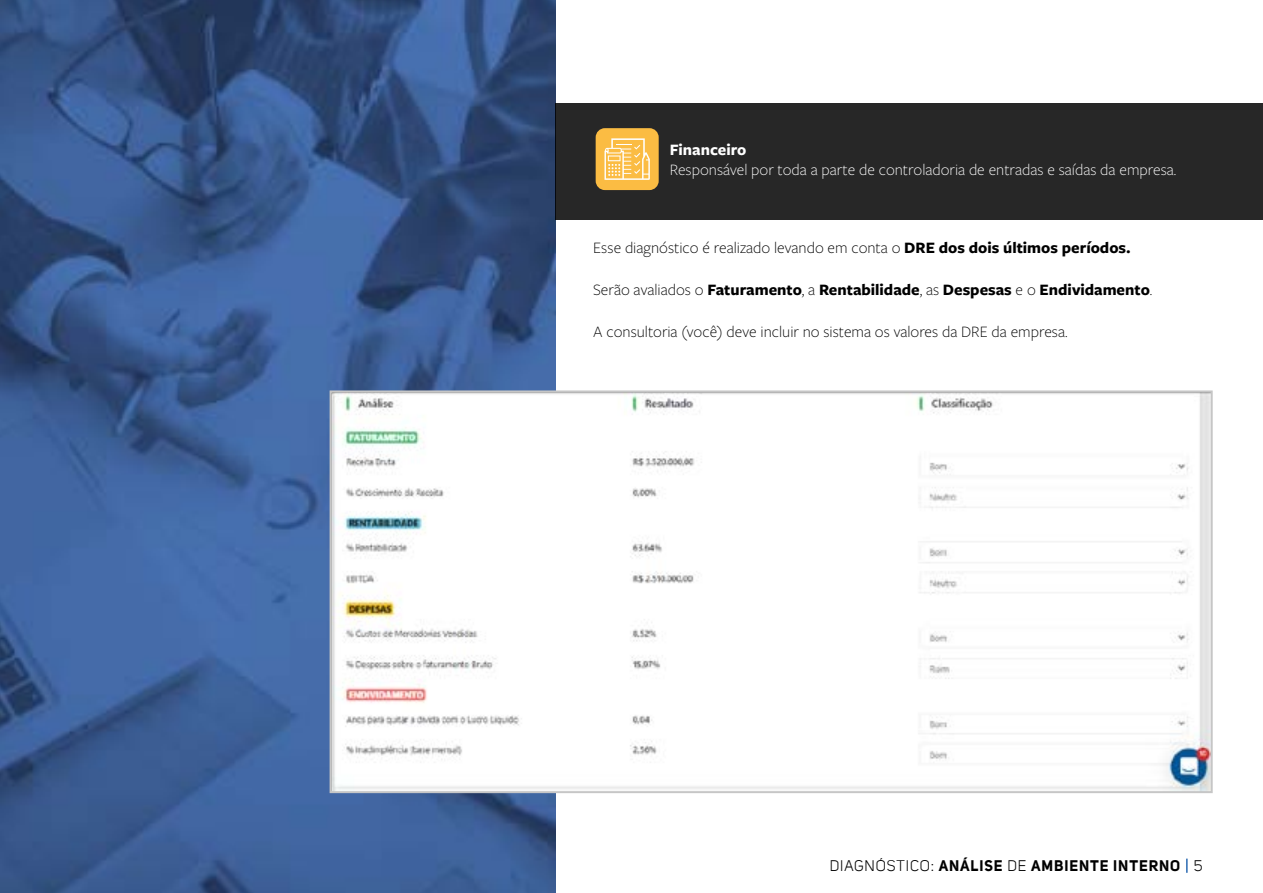
<style>
.page{position:relative;width:1263px;height:893px;background:#fff}
.page>*{position:absolute;margin:0;border:0;box-sizing:border-box;transform-origin:0 0}
.t1{font:300 16.5px "Freight Sans Pro";color:#000}
.t2{font:700 16.5px "Freight Sans Pro";color:#000}
.t3{font:300 16.5px "Freight Sans Pro";color:#fff}
.t4{font:700 16.5px "Freight Sans Pro";color:#fff}
.t5{font:700 15px "Uni Sans";letter-spacing:.06em;color:#000}
.s1{font-weight:700}
.s2{font-weight:300}
.s3{font-weight:400}
</style>
<div class="page">
<svg style="left:1186px;top:859px;width:1px;height:14px"></svg>
<img style="left:0;top:0;width:556px;height:893px">
<img style="left:333px;top:393px;width:877px;height:397px">
<div style="left:330px;top:390px;width:883px;height:403px;border:2px solid #c6c6c6"></div>
<div style="left:556px;top:103px;width:707px;height:117px;background:#272727"></div>
<div style="left:596px;top:128px;width:63px;height:62px;background:#fbbc43;border-radius:9px"></div>
<svg style="left:604px;top:138px;width:46px;height:42px"></svg>
<p class="t4" style="left:670px;top:138px;width:78px">Financeiro</p>
<p class="t3" style="left:670px;top:158px;width:508px">Responsável por toda a parte de controladoria de entradas e saídas da empresa.</p>
<p class="t1" style="left:593px;top:236px;width:539px">Esse diagnóstico é realizado levando em conta o <span class="s1">DRE dos dois últimos períodos.</span></p>
<p class="t2" style="left:593px;top:278px;width:561px"><span class="s2">Serão avaliados o</span> Faturamento<span class="s2">, a</span> Rentabilidade<span class="s2">, as</span> Despesas <span class="s2">e o</span> Endividamento<span class="s2">.</span></p>
<p class="t1" style="left:593px;top:320px;width:476px">A consultoria (você) deve incluir no sistema os valores da DRE da empresa.</p>
<p class="t5" style="left:830px;top:857px;width:374px"><span class="s3">DIAGNÓSTICO:</span> ANÁLISE <span class="s3">DE</span> AMBIENTE INTERNO <span class="s3">5</span></p>
</div>
